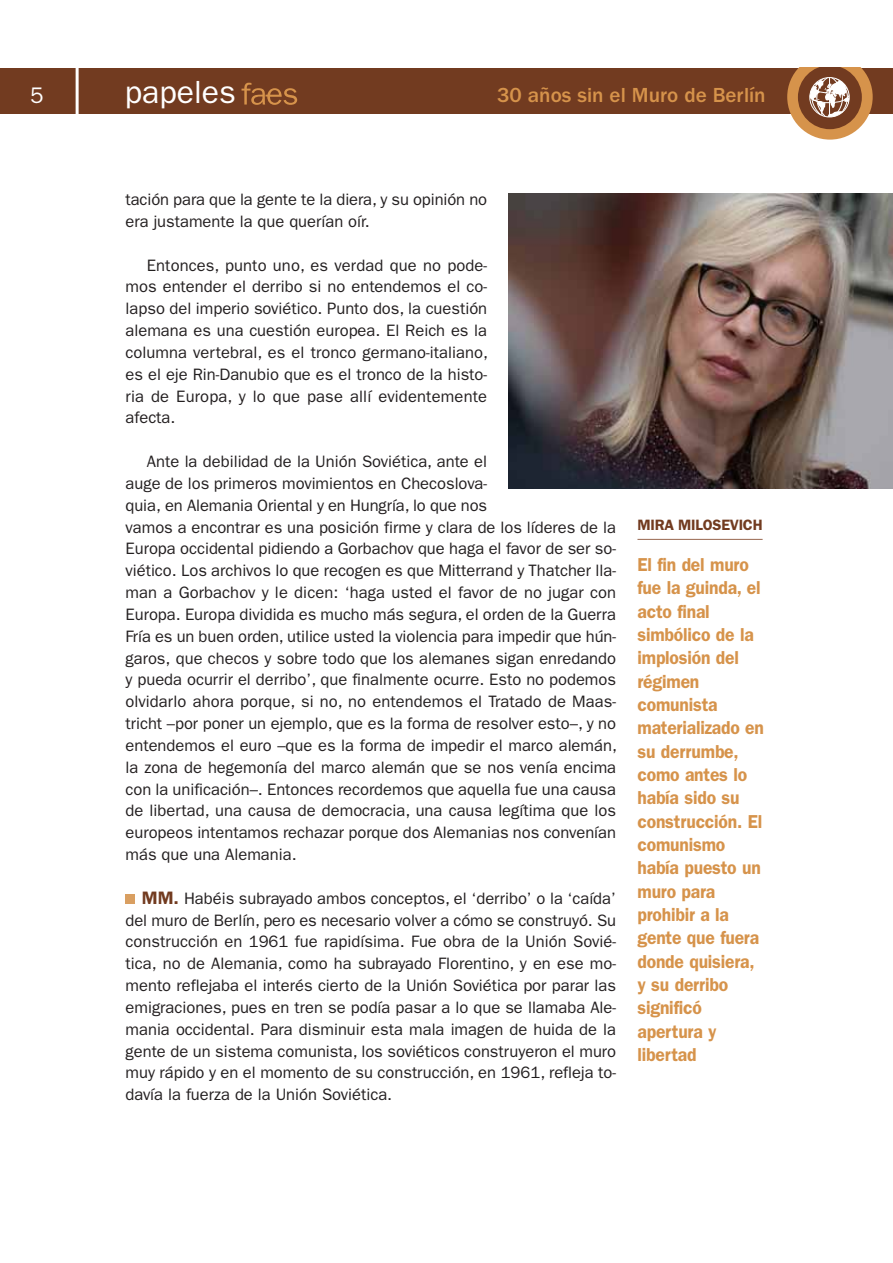
<style>
.page{position:relative;width:893px;height:1263px;background:#fff}
.page>*{position:absolute;margin:0;border:0;box-sizing:border-box;transform-origin:0 0}
.t1{font:32.1px "Franklin Gothic";color:#fff}
.t2{font:22.65px "Franklin Gothic";color:#fff}
.t3{font:500 21.15px "Franklin Gothic";color:#d6934b}
.t4{font:600 18.75px/23.4px "Franklin Gothic";letter-spacing:-.01em;color:#d6934b;scale:.93 1}
.t5{font:16.5px/21.9px "Franklin Gothic";color:#231f20}
.t6{font:600 15px "Franklin Gothic";letter-spacing:-.015em;color:#723b20}
.s1{font-weight:600;font-size:18px;color:#723b20}
</style>
<div class="page">
<div style="left:0;top:68px;width:893px;height:46px;background:#723b20"></div>
<svg style="left:241px;top:83px;width:56px;height:22px"></svg>
<svg style="left:787px;top:68px;width:86px;height:72px"></svg>
<div style="left:809px;top:77px;width:40px;height:40px;border:1px solid #fff;border-radius:50%"></div>
<hr style="left:76px;top:68px;width:3px;height:48px;background:#fff">
<div style="left:126px;top:894px;width:9px;height:10px;background:#d99f61"></div>
<hr style="left:637px;top:539px;width:125px;height:1px;background:#98674f">
<img style="left:508px;top:194px;width:385px;height:295px">
<h1 class="t1" style="left:125px;top:81px;width:113px">papeles</h1>
<h2 class="t2" style="left:30px;top:87px;width:15px">5</h2>
<p class="t3" style="left:497px;top:88px;width:270px">30 años sin el Muro de Berlín</p>
<p class="t5" style="left:126px;top:190px;width:363px">tación para que la gente te la diera, y su opinión no era justamente la que querían oír.</p>
<p class="t5" style="left:126px;top:255px;width:364px;text-align:justify;text-indent:21px">Entonces, punto uno, es verdad que no pode&shy;mos entender el derribo si no entendemos el co&shy;lapso del imperio soviético. Punto dos, la cuestión alemana es una cuestión europea. El Reich es la columna vertebral, es el tronco germano-italiano, es el eje Rin-Danubio que es el tronco de la histo&shy;ria de Europa, y lo que pase allí evidentemente afecta.</p>
<p class="t5" style="left:126px;top:452px;width:493px;text-indent:21px">Ante la debilidad de la Unión Soviética, ante el<br>auge de los primeros movimientos en Checoslova-<br>quia, en Alemania Oriental y en Hungría, lo que nos<br>vamos a encontrar es una posición firme y clara de los líderes de la Europa occidental pidiendo a Gorbachov que haga el favor de ser so&shy;viético. Los archivos lo que recogen es que Mitterrand y Thatcher lla&shy;man a Gorbachov y le dicen: ‘haga usted el favor de no jugar con Europa. Europa dividida es mucho más segura, el orden de la Guerra Fría es un buen orden, utilice usted la violencia para impedir que hún&shy;garos, que checos y sobre todo que los alemanes sigan enredando y pueda ocurrir el derribo’, que finalmente ocurre. Esto no podemos olvidarlo ahora porque, si no, no entendemos el Tratado de Maas&shy;tricht –por poner un ejemplo, que es la forma de resolver esto–, y no entendemos el euro –que es la forma de impedir el marco alemán, la zona de hegemonía del marco alemán que se nos venía encima con la unificación–. Entonces recordemos que aquella fue una causa de libertad, una causa de democracia, una causa legítima que los europeos intentamos rechazar porque dos Alemanias nos convenían más que una Alemania.</p>
<p class="t5" style="left:126px;top:889px;width:492px;text-align:justify;text-indent:16px"><span class="s1">MM.</span> Habéis subrayado ambos conceptos, el ‘derribo’ o la ‘caída’ del muro de Berlín, pero es necesario volver a cómo se construyó. Su construcción en 1961 fue rapidísima. Fue obra de la Unión Sovié&shy;tica, no de Alemania, como ha subrayado Florentino, y en ese mo&shy;mento reflejaba el interés cierto de la Unión Soviética por parar las emigraciones, pues en tren se podía pasar a lo que se llamaba Ale&shy;mania occidental. Para disminuir esta mala imagen de huida de la gente de un sistema comunista, los soviéticos construyeron el muro muy rápido y en el momento de su construcción, en 1961, refleja to&shy;davía la fuerza de la Unión Soviética.</p>
<p class="t6" style="left:637px;top:520px;width:127px">MIRA MILOSEVICH</p>
<p class="t4" style="left:637px;top:554px;width:138px">El fin del muro fue la guinda, el acto final simbólico de la implosión del régimen comunista materializado en su derrumbe, como antes lo había sido su construcción. El comunismo había puesto un muro para prohibir a la gente que fuera donde quisiera, y su derribo significó apertura y libertad</p>
</div>
